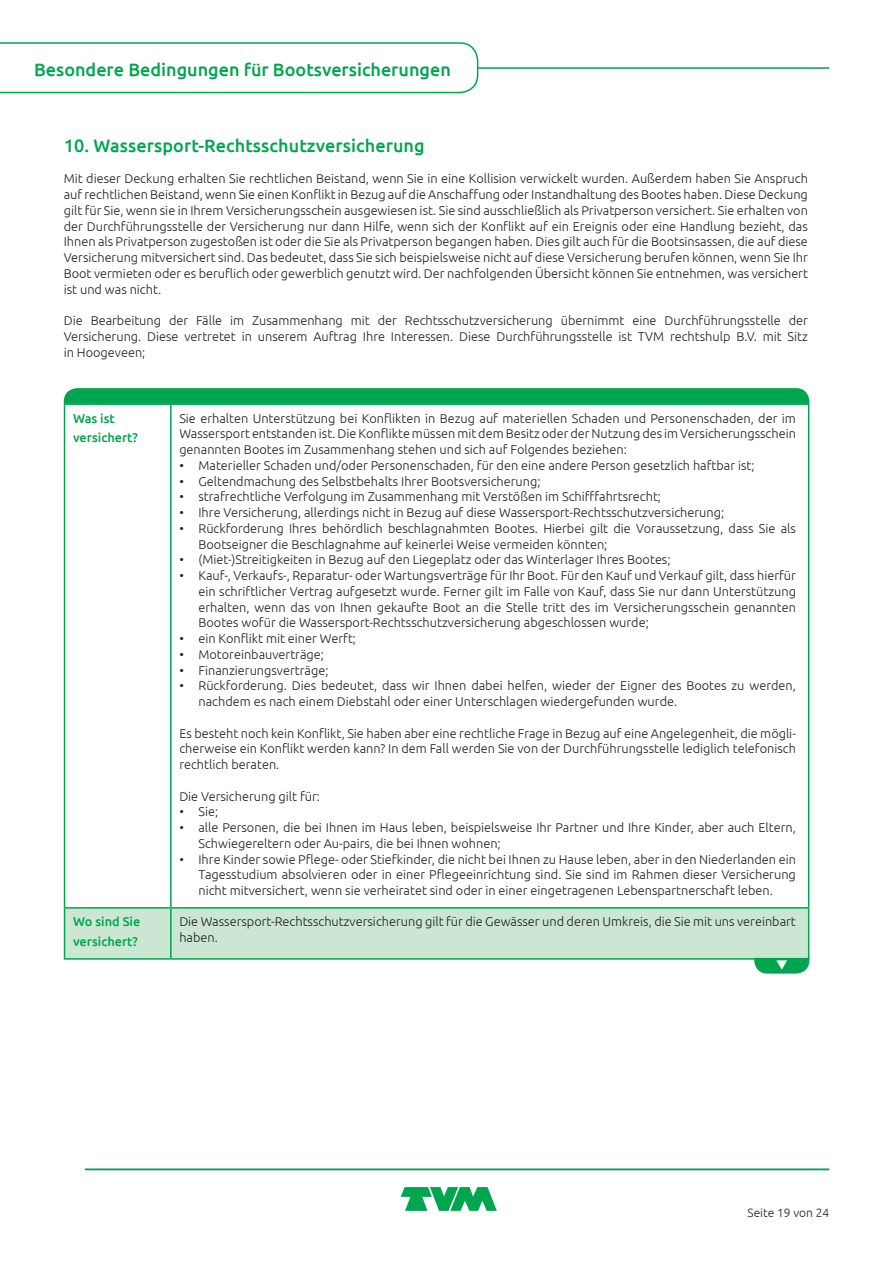
<style>
.page{position:relative;width:893px;height:1263px;background:#fff}
.page>*{position:absolute;margin:0;border:0;box-sizing:border-box;transform-origin:0 0}
.Hoofdstuk{font:500 18px "Ubuntu";color:#00a54f}
.Body{font:300 12.75px/15.8px "Ubuntu";color:#231f20;text-align:justify}
.Tabel_-_vraag{font:500 12.75px/19.8px "Ubuntu";color:#00a54f}
.t1{font:300 12px "Ubuntu";color:#231f20}
</style>
<div class="page">
<hr style="left:85px;top:67px;width:744px;height:2px;background:#00a54f">
<svg style="left:0;top:42px;width:479px;height:52px"></svg>
<svg style="left:401px;top:1187px;width:96px;height:24px"></svg>
<hr style="left:85px;top:1169px;width:744px;height:1px;background:#00a54f">
<hr style="left:64px;top:405px;width:1px;height:502px;background:#00a54f">
<hr style="left:64px;top:403px;width:107px;height:2px;background:#00a54f">
<hr style="left:170px;top:405px;width:2px;height:502px;background:#00a54f">
<hr style="left:171px;top:403px;width:638px;height:2px;background:#00a54f">
<hr style="left:808px;top:405px;width:1px;height:502px;background:#00a54f">
<hr style="left:64px;top:909px;width:1px;height:49px;background:#00a54f">
<hr style="left:64px;top:907px;width:107px;height:2px;background:#00a54f">
<hr style="left:64px;top:958px;width:107px;height:2px;background:#00a54f">
<hr style="left:171px;top:907px;width:638px;height:2px;background:#00a54f">
<svg style="left:64px;top:388px;width:745px;height:16px;background:#04a651"></svg>
<svg style="left:65px;top:908px;width:744px;height:66px"></svg>
<h1 class="Hoofdstuk" style="left:34px;top:58px;width:418px">Besondere Bedingungen für Bootsversicherungen</h1>
<p class="Hoofdstuk" style="left:64px;top:134px;width:362px">10. Wassersport-Rechtsschutzversicherung</p>
<p class="Body" style="left:64px;top:171px;width:746px">Mit dieser Deckung erhalten Sie rechtlichen Beistand, wenn Sie in eine Kollision verwickelt wurden. Außerdem haben Sie Anspruch auf rechtlichen Beistand, wenn Sie einen Konflikt in Bezug auf die Anschaffung oder Instandhaltung des Bootes haben. Diese Deckung gilt für Sie, wenn sie in Ihrem Versicherungsschein ausgewiesen ist. Sie sind ausschließlich als Privatperson versichert. Sie erhalten von der Durchführungsstelle der Versicherung nur dann Hilfe, wenn sich der Konflikt auf ein Ereignis oder eine Handlung bezieht, das Ihnen als Privatperson zugestoßen ist oder die Sie als Privatperson begangen haben. Dies gilt auch für die Bootsinsassen, die auf diese Versicherung mitversichert sind. Das bedeutet, dass Sie sich beispielsweise nicht auf diese Versicherung berufen können, wenn Sie Ihr Boot vermieten oder es beruflich oder gewerblich genutzt wird. Der nachfolgenden Übersicht können Sie entnehmen, was versichert ist und was nicht.</p>
<p class="Body" style="left:64px;top:312px;width:746px">Die Bearbeitung der Fälle im Zusammenhang mit der Rechtsschutzversicherung übernimmt eine Durchführungsstelle der Versicherung. Diese vertretet in unserem Auftrag Ihre Interessen. Diese Durchführungsstelle ist TVM rechtshulp B.V. mit Sitz in Hoogeveen;</p>
<p class="Tabel_-_vraag" style="left:73px;top:408px;width:66px">Was ist versichert?</p>
<p class="Body" style="left:179px;top:410px;width:618px">Sie erhalten Unterstützung bei Konflikten in Bezug auf materiellen Schaden und Personenschaden, der im Wassersport entstanden ist. Die Konflikte müssen mit dem Besitz oder der Nutzung des im Versicherungsschein genannten Bootes im Zusammenhang stehen und sich auf Folgendes beziehen:</p>
<p class="Body" style="left:179px;top:457px;width:577px">• Materieller Schaden und/oder Personenschaden, für den eine andere Person gesetzlich haftbar ist;</p>
<p class="Body" style="left:179px;top:473px;width:363px">• Geltendmachung des Selbstbehalts Ihrer Bootsversicherung;</p>
<p class="Body" style="left:179px;top:489px;width:483px">• strafrechtliche Verfolgung im Zusammenhang mit Verstößen im Schifffahrtsrecht;</p>
<p class="Body" style="left:179px;top:504px;width:546px">• Ihre Versicherung, allerdings nicht in Bezug auf diese Wassersport-Rechtsschutzversicherung;</p>
<p class="Body" style="left:198px;top:520px;width:599px;text-indent:-19px">• Rückforderung Ihres behördlich beschlagnahmten Bootes. Hierbei gilt die Voraussetzung, dass Sie als<br>Bootseigner die Beschlagnahme auf keinerlei Weise vermeiden könnten;</p>
<p class="Body" style="left:179px;top:552px;width:493px">• (Miet-)Streitigkeiten in Bezug auf den Liegeplatz oder das Winterlager Ihres Bootes;</p>
<p class="Body" style="left:198px;top:567px;width:599px;text-indent:-19px">• Kauf-, Verkaufs-, Reparatur- oder Wartungsverträge für Ihr Boot. Für den Kauf und Verkauf gilt, dass hierfür ein schriftlicher Vertrag aufgesetzt wurde. Ferner gilt im Falle von Kauf, dass Sie nur dann Unterstützung erhalten, wenn das von Ihnen gekaufte Boot an die Stelle tritt des im Versicherungsschein genannten Bootes wofür die Wassersport-Rechtsschutzversicherung abgeschlossen wurde;</p>
<p class="Body" style="left:179px;top:630px;width:178px">• ein Konflikt mit einer Werft;</p>
<p class="Body" style="left:179px;top:646px;width:146px">• Motoreinbauverträge;</p>
<p class="Body" style="left:179px;top:662px;width:151px">• Finanzierungsverträge;</p>
<p class="Body" style="left:198px;top:678px;width:599px;text-indent:-19px">• Rückforderung. Dies bedeutet, dass wir Ihnen dabei helfen, wieder der Eigner des Bootes zu werden, nachdem es nach einem Diebstahl oder einer Unterschlagen wiedergefunden wurde.</p>
<p class="Body" style="left:179px;top:725px;width:618px">Es besteht noch kein Konflikt, Sie haben aber eine rechtliche Frage in Bezug auf eine Angelegenheit, die mögli&shy;cherweise ein Konflikt werden kann? In dem Fall werden Sie von der Durchführungsstelle lediglich telefonisch rechtlich beraten.</p>
<p class="Body" style="left:179px;top:788px;width:142px">Die Versicherung gilt für:</p>
<p class="Body" style="left:179px;top:804px;width:40px">• Sie;</p>
<p class="Body" style="left:198px;top:819px;width:599px;text-indent:-19px">• alle Personen, die bei Ihnen im Haus leben, beispielsweise Ihr Partner und Ihre Kinder, aber auch Eltern,<br>Schwiegereltern oder Au-pairs, die bei Ihnen wohnen;</p>
<p class="Body" style="left:198px;top:851px;width:599px;text-indent:-19px">• Ihre Kinder sowie Pflege- oder Stiefkinder, die nicht bei Ihnen zu Hause leben, aber in den Niederlanden ein Tagesstudium absolvieren oder in einer Pflegeeinrichtung sind. Sie sind im Rahmen dieser Versicherung nicht mitversichert, wenn sie verheiratet sind oder in einer eingetragenen Lebenspartnerschaft leben.</p>
<p class="Tabel_-_vraag" style="left:73px;top:911px;width:69px">Wo sind Sie versichert?</p>
<p class="Body" style="left:179px;top:913px;width:618px">Die Wassersport-Rechtsschutzversicherung gilt für die Gewässer und deren Umkreis, die Sie mit uns vereinbart haben.</p>
<p class="t1" style="left:747px;top:1205px;width:83px">Seite 19 von 24</p>
</div>
